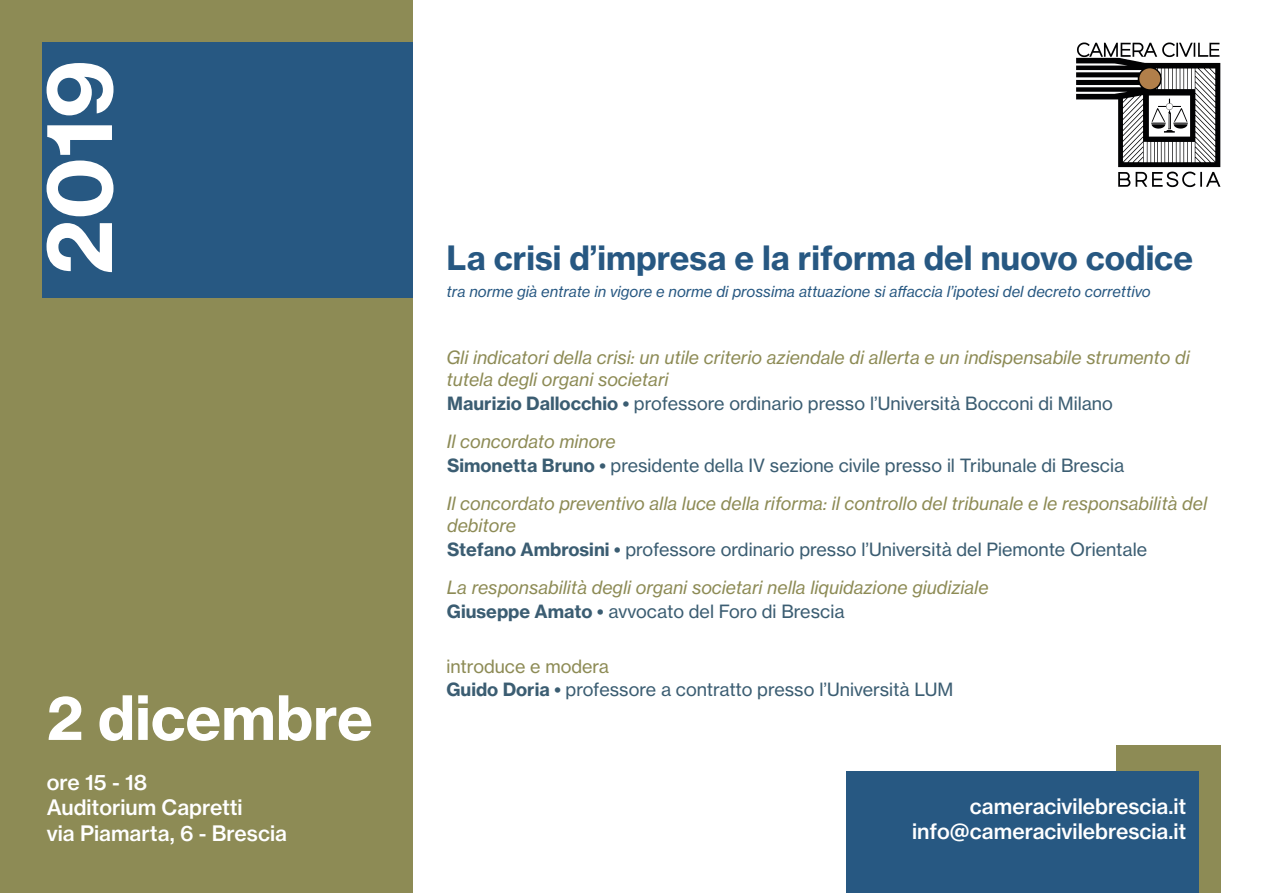
<style>
.page{position:relative;width:1263px;height:893px;background:#fff}
.page>*{position:absolute;margin:0;border:0;box-sizing:border-box;transform-origin:0 0}
.t1{font:90px "N Haas Grotesk TX Pro 75 Bd";color:#fff}
.t2{font:60px "N Haas Grotesk TX Pro 75 Bd";color:#fff}
.t3{font:33px "N Haas Grotesk TX Pro 75 Bd";color:#275882}
.t4{font:21px/25.2px "N Haas Grotesk TX Pro 65 Md";color:#fff}
.t5{font:18px/23.7px "N Haas Grotesk TX Pro 55 Rg";color:#3b5d72}
.t6{font:18px/21.6px "N Haas Grotesk TX Pro 56 It";color:#8d8b55}
.t7{font:15px "N Haas Grotesk TX Pro 56 It";color:#275882}
.s1{font-family:"N Haas Grotesk TX Pro 75 Bd"}
.s2{color:#8d8b55}
</style>
<div class="page">
<div style="left:0;top:298px;width:412px;height:595px;background:#8d8b55"></div>
<div style="left:0;top:0;width:412px;height:298px;background:#8d8b55"></div>
<div style="left:42px;top:43px;width:370px;height:255px;background:#275882"></div>
<div style="left:1116px;top:745px;width:104px;height:148px;background:#8d8b55"></div>
<div style="left:846px;top:772px;width:353px;height:121px;background:#275882"></div>
<svg style="left:1076px;top:43px;width:144px;height:144px"></svg>
<div style="left:1139px;top:68px;width:21px;height:21px;background:#b17f4a;border-radius:50%"></div>
<h1 class="t1" style="left:22px;top:275px;width:217px;rotate:-90deg">2019</h1>
<h2 class="t2" style="left:47px;top:680px;width:328px">2 dicembre</h2>
<p class="t4" style="left:47px;top:770px;width:242px">ore 15 - 18<br>Auditorium Capretti<br>via Piamarta, 6 - Brescia</p>
<h3 class="t3" style="left:446px;top:237px;width:748px">La crisi d’impresa e la riforma del nuovo codice</h3>
<p class="t7" style="left:446px;top:282px;width:706px">tra norme già entrate in vigore e norme di prossima attuazione si affaccia l’ipotesi del decreto correttivo</p>
<p class="t6" style="left:446px;top:347px;width:745px">Gli indicatori della crisi: un utile criterio aziendale di allerta e un indispensabile strumento di tutela degli organi societari</p>
<p class="t5" style="left:447px;top:391px;width:667px"><span class="s1">Maurizio Dallocchio •</span> professore ordinario presso l’Università Bocconi di Milano</p>
<p class="t6" style="left:447px;top:431px;width:171px">Il concordato minore</p>
<p class="t5" style="left:447px;top:453px;width:678px"><span class="s1">Simonetta Bruno •</span> presidente della IV sezione civile presso il Tribunale di Brescia</p>
<p class="t6" style="left:447px;top:493px;width:762px">Il concordato preventivo alla luce della riforma: il controllo del tribunale e le responsabilità del debitore</p>
<p class="t5" style="left:447px;top:537px;width:702px"><span class="s1">Stefano Ambrosini •</span> professore ordinario presso l’Università del Piemonte Orientale</p>
<p class="t6" style="left:447px;top:577px;width:543px">La responsabilità degli organi societari nella liquidazione giudiziale</p>
<p class="t5" style="left:447px;top:600px;width:399px"><span class="s1">Giuseppe Amato •</span> avvocato del Foro di Brescia</p>
<p class="t5" style="left:446px;top:654px;width:508px"><span class="s2">introduce e modera<br></span><span class="s1">Guido Doria •</span> professore a contratto presso l’Università LUM</p>
<p class="t4" style="left:912px;top:794px;width:276px;text-align:right">cameracivilebrescia.it info@cameracivilebrescia.it</p>
</div>
